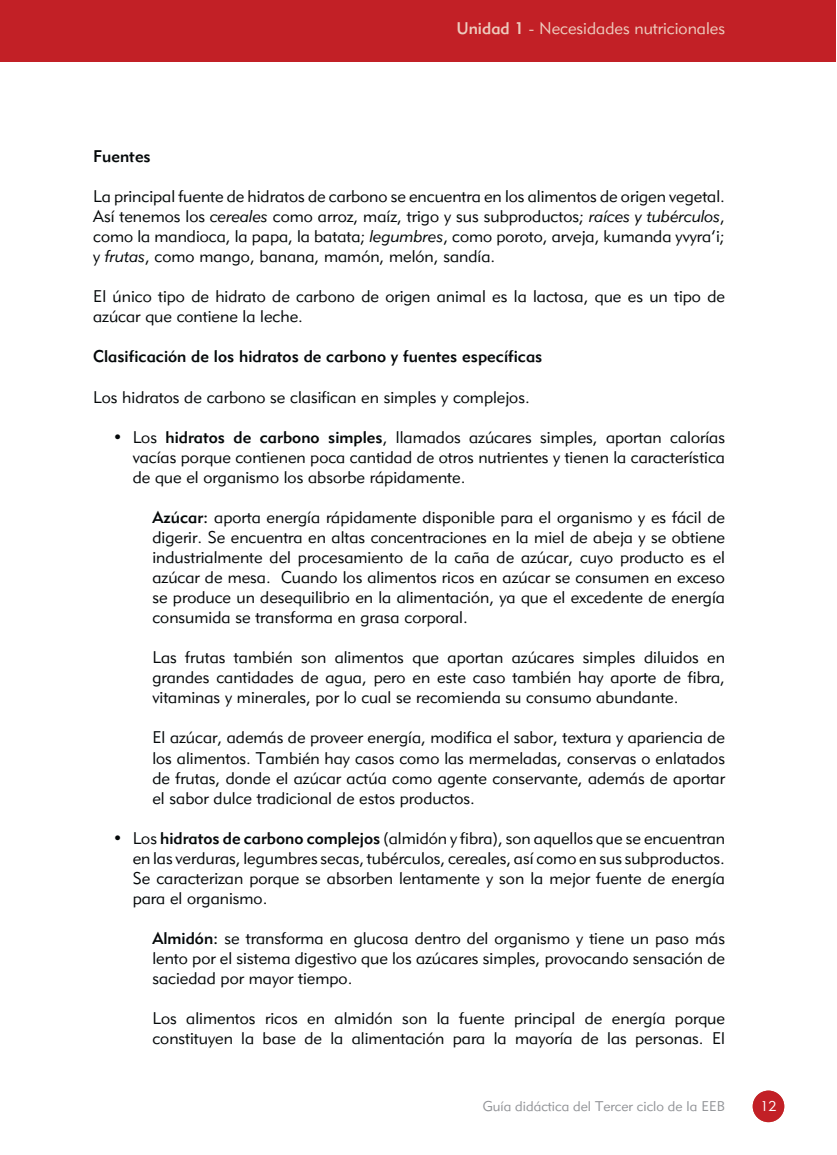
<style>
.page{position:relative;width:837px;height:1155px;background:#fff}
.page>*{position:absolute;margin:0;border:0;box-sizing:border-box;transform-origin:0 0}
.t1{font:16.65px/20.1px "Geometric 415 BT Lite A";color:#040809;text-align:justify}
.t2{font:16.65px "Geometric 415 BT Medium A";color:#040809}
.t3{font:16.65px "Geometric 415 BT Lite A";color:#edcbbd}
.t4{font:13.95px "Geometric 415 BT Lite A";color:#929498}
.t5{font:13.95px "Geometric 415 BT Lite A";color:#fff}
.s1{font-family:"Geometric 415 BT Medium A"}
.s2{font-family:"Geometric 415 BT Lite Italic A"}
</style>
<div class="page">
<div style="left:752px;top:1090px;width:32px;height:32px;background:#c22026;border-radius:50%"></div>
<div style="left:0;top:0;width:835px;height:62px;background:#c22026"></div>
<p class="t3" style="left:456px;top:22px;width:270px"><span class="s1">Unidad 1</span> - Necesidades nutricionales</p>
<p class="t2" style="left:93px;top:150px;width:59px">Fuentes</p>
<p class="t1" style="left:93px;top:188px;width:633px">La principal fuente de hidratos de carbono se encuentra en los alimentos de origen vegetal.<br>Así tenemos los <span class="s2">cereales</span> como arroz, maíz, trigo y sus subproductos; <span class="s2">raíces y tubérculos</span>, como la mandioca, la papa, la batata; <span class="s2">legumbres</span>, como poroto, arveja, kumanda yvyra’i; y <span class="s2">frutas</span>, como mango, banana, mamón, melón, sandía.</p>
<p class="t1" style="left:93px;top:288px;width:633px">El único tipo de hidrato de carbono de origen animal es la lactosa, que es un tipo de azúcar que contiene la leche.</p>
<p class="t2" style="left:93px;top:350px;width:451px">Clasificación de los hidratos de carbono y fuentes específicas</p>
<p class="t1" style="left:93px;top:388px;width:438px">Los hidratos de carbono se clasifican en simples y complejos.</p>
<p class="t1" style="left:133px;top:428px;width:594px;text-indent:-20px"><span class="s1">•</span> Los <span class="s1">hidratos de carbono simples</span>, llamados azúcares simples, aportan calorías vacías porque contienen poca cantidad de otros nutrientes y tienen la característica de que el organismo los absorbe rápidamente.</p>
<p class="t1" style="left:152px;top:508px;width:574px"><span class="s1">Azúcar:</span> aporta energía rápidamente disponible para el organismo y es fácil de digerir. Se encuentra en altas concentraciones en la miel de abeja y se obtiene industrialmente del procesamiento de la caña de azúcar, cuyo producto es el azúcar de mesa. Cuando los alimentos ricos en azúcar se consumen en exceso se produce un desequilibrio en la alimentación, ya que el excedente de energía consumida se transforma en grasa corporal.</p>
<p class="t1" style="left:152px;top:649px;width:574px">Las frutas también son alimentos que aportan azúcares simples diluidos en grandes cantidades de agua, pero en este caso también hay aporte de fibra, vitaminas y minerales, por lo cual se recomienda su consumo abundante.</p>
<p class="t1" style="left:152px;top:729px;width:574px">El azúcar, además de proveer energía, modifica el sabor, textura y apariencia de los alimentos. También hay casos como las mermeladas, conservas o enlatados de frutas, donde el azúcar actúa como agente conservante, además de aportar el sabor dulce tradicional de estos productos.</p>
<p class="t1" style="left:133px;top:829px;width:594px;text-indent:-20px">• Los <span class="s1">hidratos de carbono complejos</span> (almidón y fibra), son aquellos que se encuentran en las verduras, legumbres secas, tubérculos, cereales, así como en sus subproductos.<br>Se caracterizan porque se absorben lentamente y son la mejor fuente de energía para el organismo.</p>
<p class="t1" style="left:152px;top:929px;width:574px"><span class="s1">Almidón:</span> se transforma en glucosa dentro del organismo y tiene un paso más lento por el sistema digestivo que los azúcares simples, provocando sensación de saciedad por mayor tiempo.</p>
<p class="t1" style="left:152px;top:1010px;width:574px">Los alimentos ricos en almidón son la fuente principal de energía porque constituyen la base de la alimentación para la mayoría de las personas. El</p>
<p class="t4" style="left:482px;top:1100px;width:244px">Guía didáctica del Tercer ciclo de la EEB</p>
<p class="t5" style="left:760px;top:1100px;width:17px">12</p>
</div>
